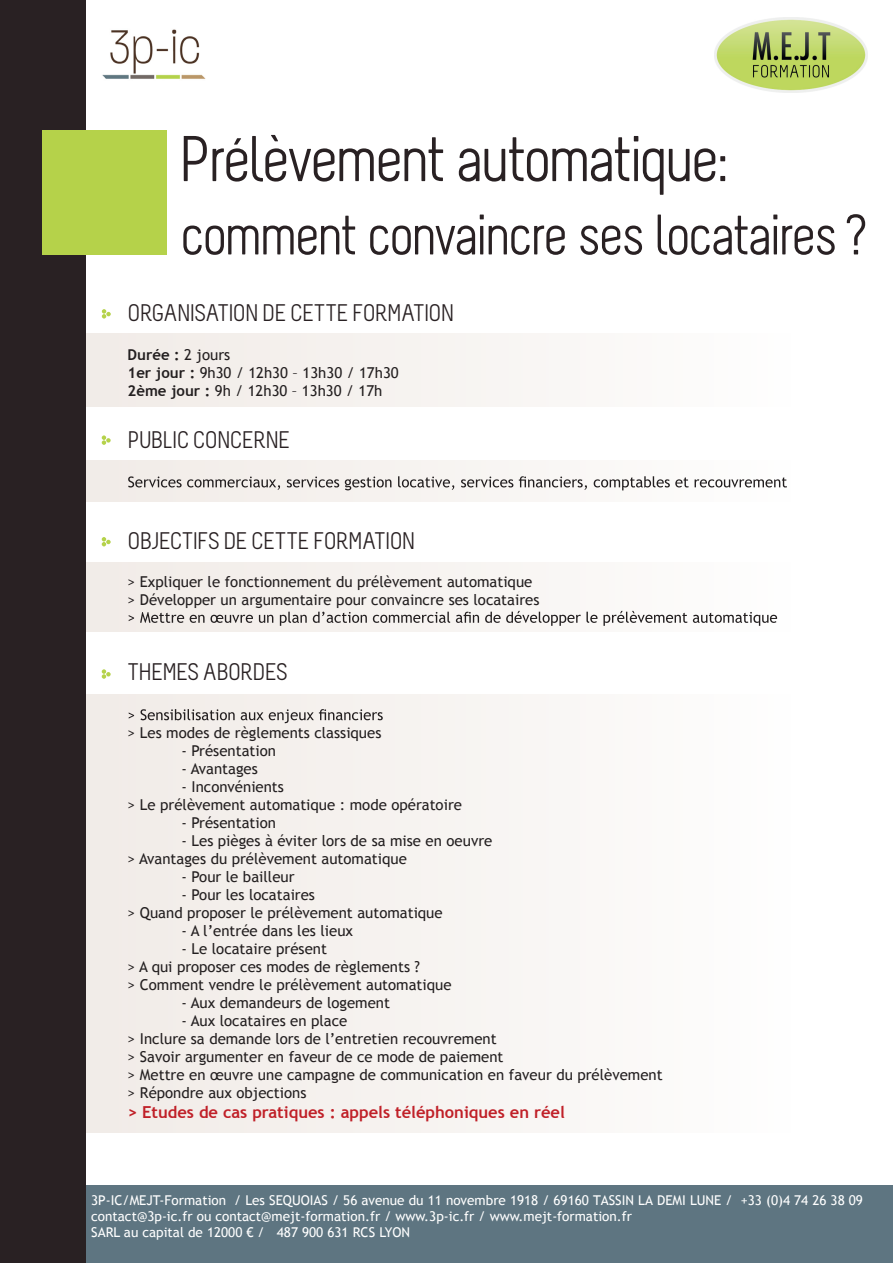
<style>
.page{position:relative;width:893px;height:1263px;background:#fff}
.page>*{position:absolute;margin:0;border:0;box-sizing:border-box;transform-origin:0 0}
.t1{font:64.5px "Melbourne";letter-spacing:-.05em;color:#292123}
.t2{font:57px "Melbourne";letter-spacing:-.05em;color:#292123}
.t3{font:24px "Melbourne";letter-spacing:-.03em;color:#292123}
.t4{font:700 16.5px "Trebuchet MS";color:#c02028}
.t5{font:15px/18px "Trebuchet MS";color:#231f20}
.t6{font:13.5px/16.2px "Trebuchet MS";color:#fff}
.s1{font-weight:700}
</style>
<div class="page">
<div style="left:0;top:1185px;width:893px;height:78px;background:#5e7581"></div>
<div style="left:65px;top:460px;width:726px;height:42px;background:#f7f3f1"></div>
<div style="left:65px;top:563px;width:726px;height:68px;background:#f7f3f1"></div>
<div style="left:65px;top:694px;width:726px;height:438px;background:#f7f3f1"></div>
<div style="left:65px;top:334px;width:726px;height:72px;background:#f7f3f1"></div>
<div style="left:0;top:0;width:85px;height:1263px;background:#292123"></div>
<div style="left:43px;top:131px;width:124px;height:124px;background:#b5d24a"></div>
<svg style="left:128px;top:476px;width:659px;height:14px"></svg>
<svg style="left:129px;top:611px;width:648px;height:15px"></svg>
<svg style="left:129px;top:709px;width:254px;height:14px"></svg>
<svg style="left:102px;top:309px;width:9px;height:10px"></svg>
<svg style="left:102px;top:435px;width:9px;height:10px"></svg>
<svg style="left:102px;top:537px;width:9px;height:9px"></svg>
<svg style="left:102px;top:669px;width:9px;height:10px"></svg>
<img style="left:102px;top:29px;width:104px;height:50px">
<img style="left:714px;top:18px;width:153px;height:74px">
<h1 class="t1" style="left:179px;top:125px;width:551px">Prélèvement automatique:</h1>
<h2 class="t2" style="left:180px;top:205px;width:689px">comment convaincre ses locataires ?</h2>
<h3 class="t3" style="left:128px;top:300px;width:328px">ORGANISATION DE CETTE FORMATION</h3>
<p class="t5" style="left:128px;top:346px;width:273px"><span class="s1">Durée :</span> 2 jours<br><span class="s1">1er jour :</span> 9h30 / 12h30 – 13h30 / 17h30<br><span class="s1">2ème jour :</span> 9h / 12h30 – 13h30 / 17h</p>
<h3 class="t3" style="left:128px;top:427px;width:164px">PUBLIC CONCERNE</h3>
<h3 class="t3" style="left:128px;top:528px;width:289px">OBJECTIFS DE CETTE FORMATION</h3>
<p class="t5" style="left:128px;top:573px;width:413px">&gt; Expliquer le fonctionnement du prélèvement automatique &gt; Développer un argumentaire pour convaincre ses locataires</p>
<h3 class="t3" style="left:128px;top:659px;width:162px">THEMES ABORDES</h3>
<p class="t5" style="left:128px;top:724px;width:255px">&gt; Les modes de règlements classiques</p>
<p class="t5" style="left:182px;top:742px;width:96px">- Présentation</p>
<p class="t5" style="left:182px;top:760px;width:78px">- Avantages</p>
<p class="t5" style="left:128px;top:778px;width:336px;text-indent:54px">- Inconvénients<br>&gt; Le prélèvement automatique : mode opératoire</p>
<p class="t5" style="left:182px;top:814px;width:96px">- Présentation</p>
<p class="t5" style="left:128px;top:832px;width:366px;text-indent:54px">- Les pièges à éviter lors de sa mise en oeuvre &gt; Avantages du prélèvement automatique</p>
<p class="t5" style="left:182px;top:868px;width:114px">- Pour le bailleur</p>
<p class="t5" style="left:128px;top:886px;width:317px;text-indent:54px">- Pour les locataires<br>&gt; Quand proposer le prélèvement automatique</p>
<p class="t5" style="left:182px;top:922px;width:173px">- A l’entrée dans les lieux</p>
<p class="t5" style="left:128px;top:940px;width:325px;text-indent:54px">- Le locataire présent<br>&gt; A qui proposer ces modes de règlements ?<br>&gt; Comment vendre le prélèvement automatique</p>
<p class="t5" style="left:182px;top:994px;width:210px">- Aux demandeurs de logement</p>
<p class="t5" style="left:128px;top:1012px;width:537px;text-indent:54px">- Aux locataires en place<br>&gt; Inclure sa demande lors de l’entretien recouvrement<br>&gt; Savoir argumenter en faveur de ce mode de paiement<br>&gt; Mettre en œuvre une campagne de communication en faveur du prélèvement &gt; Répondre aux objections</p>
<p class="t4" style="left:128px;top:1102px;width:439px">&gt; Etudes de cas pratiques : appels téléphoniques en réel</p>
<p class="t6" style="left:91px;top:1192px;width:773px">3P-IC/MEJT-Formation / Les SEQUOIAS / 56 avenue du 11 novembre 1918 / 69160 TASSIN LA DEMI LUNE / +33 (0)4 74 26 38 09 contact@3p-ic.fr ou contact@mejt-formation.fr / www.3p-ic.fr / www.mejt-formation.fr<br>SARL au capital de 12000 € / 487 900 631 RCS LYON</p>
</div>
